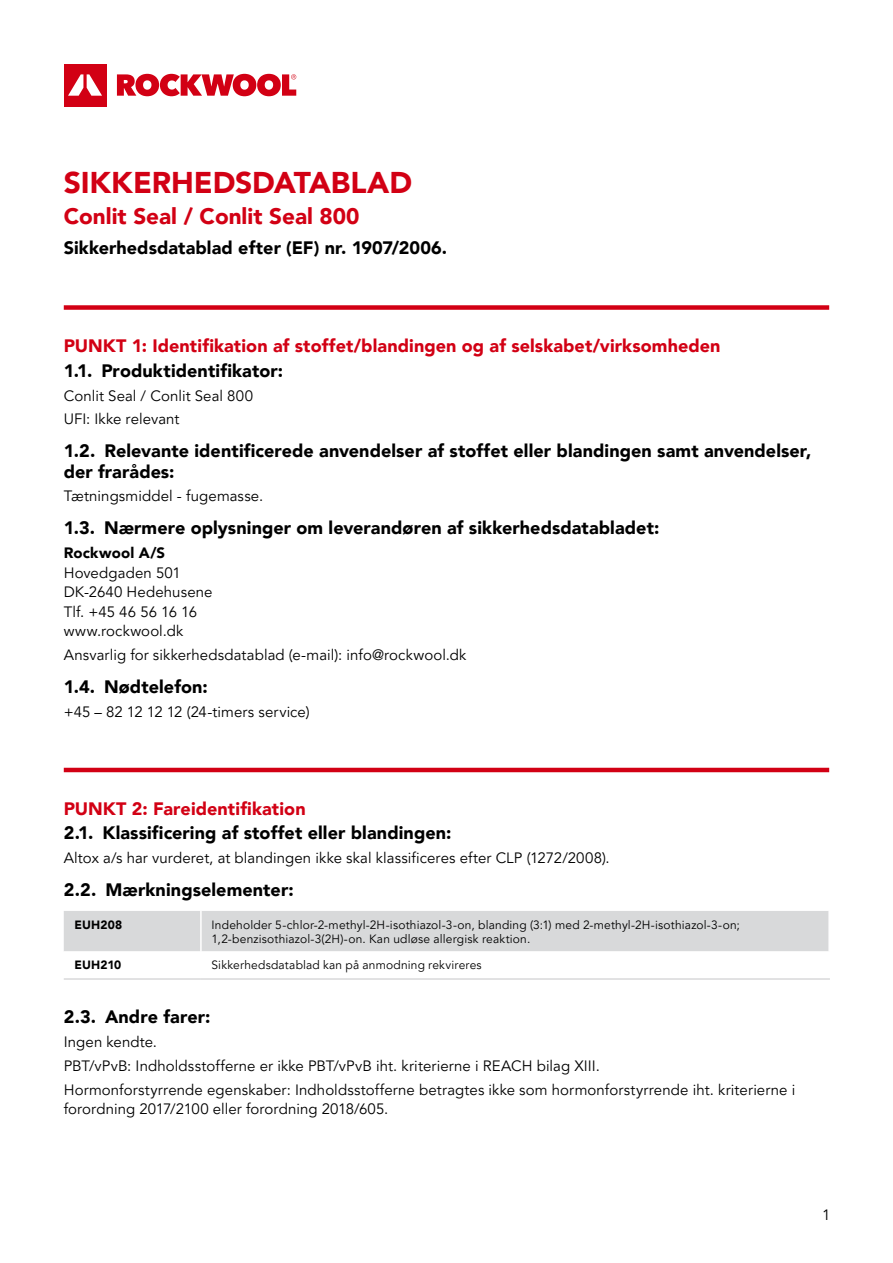
<style>
.page{position:relative;width:893px;height:1263px;background:#fff}
.page>*{position:absolute;margin:0;border:0;box-sizing:border-box;transform-origin:0 0}
.t1{font:900 30px "Avenir LT Pro";letter-spacing:-.005em;color:#d20014}
.t2{font:900 22.5px "Avenir LT Pro";color:#d20014}
.t3{font:900 18px/20.2px "Avenir LT Pro";letter-spacing:.005em;color:#000}
.t4{font:900 18px "Avenir LT Pro";letter-spacing:.005em;color:#d20014}
.t5{font:15px/23.7px "Avenir LT Pro";letter-spacing:.005em;color:#000}
.t6{font:900 15px "Avenir LT Pro";letter-spacing:.01em;color:#000}
.t7{font:12px/14.4px "Avenir LT Pro";letter-spacing:.015em;color:#000}
.t8{font:900 12px "Avenir LT Pro";letter-spacing:.015em;color:#000}
</style>
<div class="page">
<div style="left:64px;top:64px;width:42px;height:42px;background:#d20014"></div>
<svg style="left:68px;top:74px;width:34px;height:22px"></svg>
<svg style="left:117px;top:74px;width:179px;height:22px"></svg>
<div style="left:64px;top:305px;width:765px;height:5px;background:#d20014"></div>
<hr style="left:64px;top:768px;width:765px;height:4px;background:#d20014">
<div style="left:64px;top:911px;width:764px;height:40px;background:#d8d9da"></div>
<hr style="left:200px;top:911px;width:2px;height:40px;background:#fff">
<hr style="left:64px;top:978px;width:137px;height:2px;background:#d8d9da">
<hr style="left:201px;top:978px;width:629px;height:2px;background:#d8d9da">
<h1 class="t1" style="left:64px;top:164px;width:350px">SIKKERHEDSDATABLAD</h1>
<h2 class="t2" style="left:64px;top:203px;width:297px">Conlit Seal / Conlit Seal 800</h2>
<p class="t3" style="left:64px;top:238px;width:385px">Sikkerhedsdatablad efter (EF) nr. 1907/2006.</p>
<p class="t4" style="left:64px;top:335px;width:658px">PUNKT 1: Identifikation af stoffet/blandingen og af selskabet/virksomheden</p>
<p class="t3" style="left:64px;top:360px;width:221px">1.1. Produktidentifikator:</p>
<p class="t5" style="left:64px;top:384px;width:191px">Conlit Seal / Conlit Seal 800<br>UFI: Ikke relevant</p>
<p class="t3" style="left:64px;top:441px;width:749px">1.2. Relevante identificerede anvendelser af stoffet eller blandingen samt anvendelser, der frarådes:</p>
<p class="t5" style="left:64px;top:485px;width:201px">Tætningsmiddel - fugemasse.</p>
<p class="t3" style="left:64px;top:518px;width:597px">1.3. Nærmere oplysninger om leverandøren af sikkerhedsdatabladet:</p>
<p class="t6" style="left:64px;top:544px;width:103px">Rockwool A/S</p>
<p class="t5" style="left:64px;top:563px;width:150px;line-height:19.5px">Hovedgaden 501<br>DK-2640 Hedehusene<br>Tlf. +45 46 56 16 16 www.rockwool.dk</p>
<p class="t5" style="left:64px;top:643px;width:404px">Ansvarlig for sikkerhedsdatablad (e-mail): info@rockwool.dk</p>
<p class="t3" style="left:64px;top:676px;width:145px">1.4. Nødtelefon:</p>
<p class="t5" style="left:64px;top:700px;width:247px">+45 – 82 12 12 12 (24-timers service)</p>
<p class="t4" style="left:64px;top:798px;width:243px">PUNKT 2: Fareidentifikation</p>
<p class="t3" style="left:64px;top:823px;width:389px">2.1. Klassificering af stoffet eller blandingen:</p>
<p class="t5" style="left:64px;top:846px;width:547px">Altox a/s har vurderet, at blandingen ikke skal klassificeres efter CLP (1272/2008).</p>
<p class="t3" style="left:64px;top:880px;width:231px">2.2. Mærkningselementer:</p>
<p class="t8" style="left:74px;top:917px;width:49px">EUH208</p>
<p class="t7" style="left:212px;top:917px;width:530px">Indeholder 5-chlor-2-methyl-2H-isothiazol-3-on, blanding (3:1) med 2-methyl-2H-isothiazol-3-on;<br>1,2-benzisothiazol-3(2H)-on. Kan udløse allergisk reaktion.</p>
<p class="t8" style="left:74px;top:957px;width:49px">EUH210</p>
<p class="t7" style="left:212px;top:958px;width:272px">Sikkerhedsdatablad kan på anmodning rekvireres</p>
<p class="t3" style="left:64px;top:1007px;width:148px">2.3. Andre farer:</p>
<p class="t5" style="left:64px;top:1030px;width:733px">Ingen kendte.<br>PBT/vPvB: Indholdsstofferne er ikke PBT/vPvB iht. kriterierne i REACH bilag XIII.<br>Hormonforstyrrende egenskaber: Indholdsstofferne betragtes ikke som hormonforstyrrende iht. kriterierne i</p>
<p class="t5" style="left:64px;top:1097px;width:326px">forordning 2017/2100 eller forordning 2018/605.</p>
<p class="t5" style="left:822px;top:1204px;width:10px">1</p>
</div>
